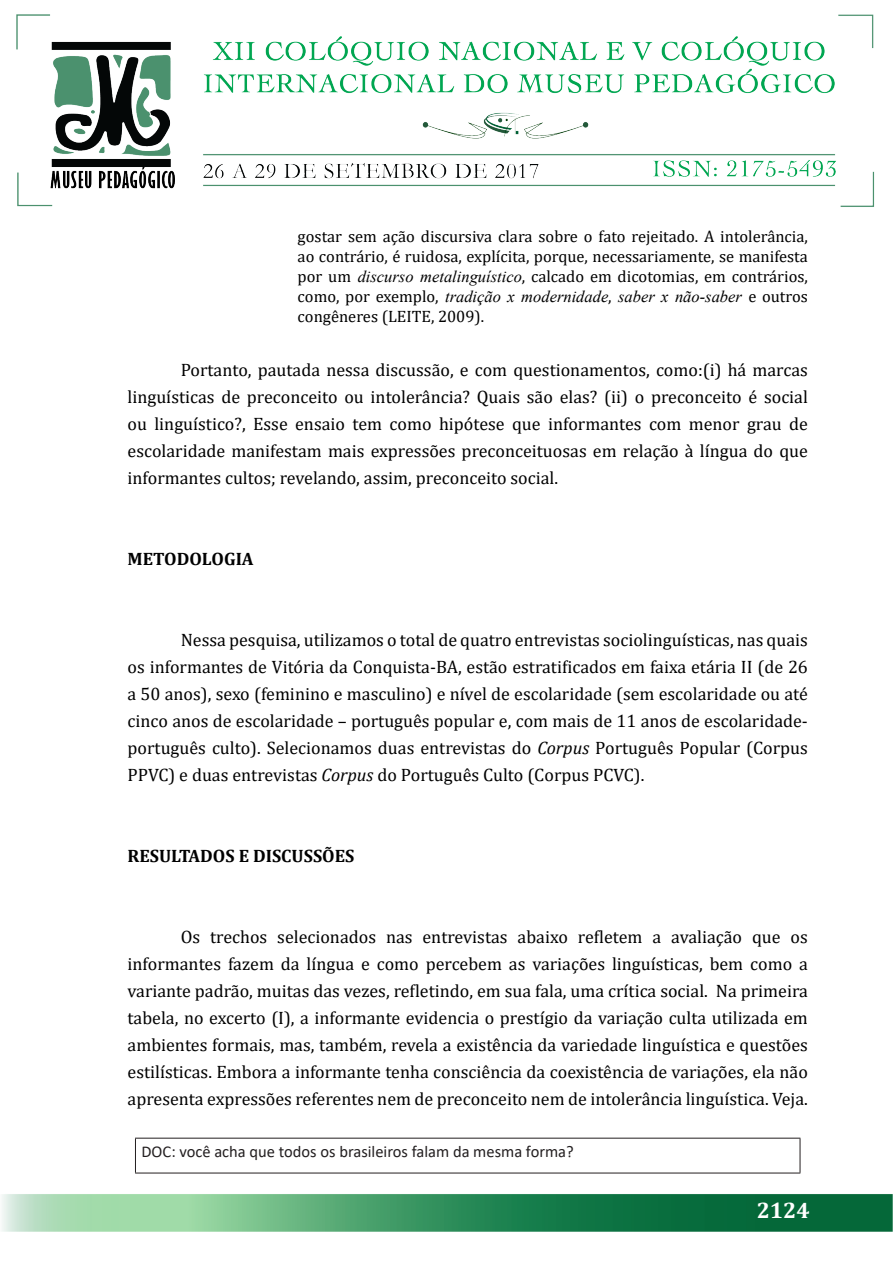
<style>
.page{position:relative;width:893px;height:1263px;background:#fff}
.page>*{position:absolute;margin:0;border:0;box-sizing:border-box;transform-origin:0 0}
.t1{font:700 22.5px "Cambria";color:#fff}
.t2{font:18px/27px "Cambria";color:#000;text-align:justify}
.t3{font:700 18px "Cambria";color:#000}
.t4{font:16.5px/19.8px "Cambria";color:#000;text-align:justify}
.t5{font:italic 16.5px "Times New Roman";color:#000}
.t6{font:16.5px "Calibri";color:#231f20}
.s1{font-family:"Times New Roman";font-style:italic}
.s2{font-family:"Cambria";font-style:normal}
.s3{font-style:italic}
</style>
<div class="page">
<img style="left:2px;top:14px;width:890px;height:1218px">
<hr style="left:135px;top:1138px;width:665px;height:1px;background:#231f20">
<hr style="left:135px;top:1138px;width:1px;height:35px;background:#231f20">
<hr style="left:800px;top:1138px;width:1px;height:35px;background:#231f20">
<hr style="left:135px;top:1173px;width:665px;height:1px;background:#231f20">
<p class="t4" style="left:298px;top:227px;width:512px">gostar sem ação discursiva clara sobre o fato rejeitado. A intolerância, ao contrário, é ruidosa, explícita, porque, necessariamente, se manifesta por um <span class="s1">discurso metalinguístico</span>, calcado em dicotomias, em contrários,</p>
<p class="t5" style="left:298px;top:285px;width:512px"><span class="s2">como, por exemplo,</span> tradição x modernidade<span class="s2">,</span> saber x não-saber <span class="s2">e outros</span></p>
<p class="t4" style="left:298px;top:306px;width:188px">congêneres (LEITE, 2009).</p>
<p class="t2" style="left:128px;top:356px;width:682px;text-indent:53px">Portanto, pautada nessa discussão, e com questionamentos, como:(i) há marcas linguísticas de preconceito ou intolerância? Quais são elas? (ii) o preconceito é social ou linguístico?, Esse ensaio tem como hipótese que informantes com menor grau de escolaridade manifestam mais expressões preconceituosas em relação à língua do que informantes cultos; revelando, assim, preconceito social.</p>
<p class="t3" style="left:128px;top:546px;width:128px">METODOLOGIA</p>
<p class="t2" style="left:128px;top:626px;width:682px;text-indent:53px">Nessa pesquisa, utilizamos o total de quatro entrevistas sociolinguísticas, nas quais os informantes de Vitória da Conquista-BA, estão estratificados em faixa etária II (de 26 a 50 anos), sexo (feminino e masculino) e nível de escolaridade (sem escolaridade ou até cinco anos de escolaridade – português popular e, com mais de 11 anos de escolaridade&shy;português culto). Selecionamos duas entrevistas do <span class="s3">Corpus</span> Português Popular (Corpus PPVC) e duas entrevistas <span class="s3">Corpus</span> do Português Culto (Corpus PCVC).</p>
<p class="t3" style="left:128px;top:843px;width:228px">RESULTADOS E DISCUSSÕES</p>
<p class="t2" style="left:128px;top:923px;width:682px;text-indent:53px">Os trechos selecionados nas entrevistas abaixo refletem a avaliação que os informantes fazem da língua e como percebem as variações linguísticas, bem como a variante padrão, muitas das vezes, refletindo, em sua fala, uma crítica social. Na primeira tabela, no excerto (I), a informante evidencia o prestígio da variação culta utilizada em ambientes formais, mas, também, revela a existência da variedade linguística e questões estilísticas. Embora a informante tenha consciência da coexistência de variações, ela não apresenta expressões referentes nem de preconceito nem de intolerância linguística. Veja.</p>
<p class="t6" style="left:141px;top:1139px;width:434px">DOC: você acha que todos os brasileiros falam da mesma forma?</p>
<p class="t1" style="left:757px;top:1195px;width:55px">2124</p>
</div>
